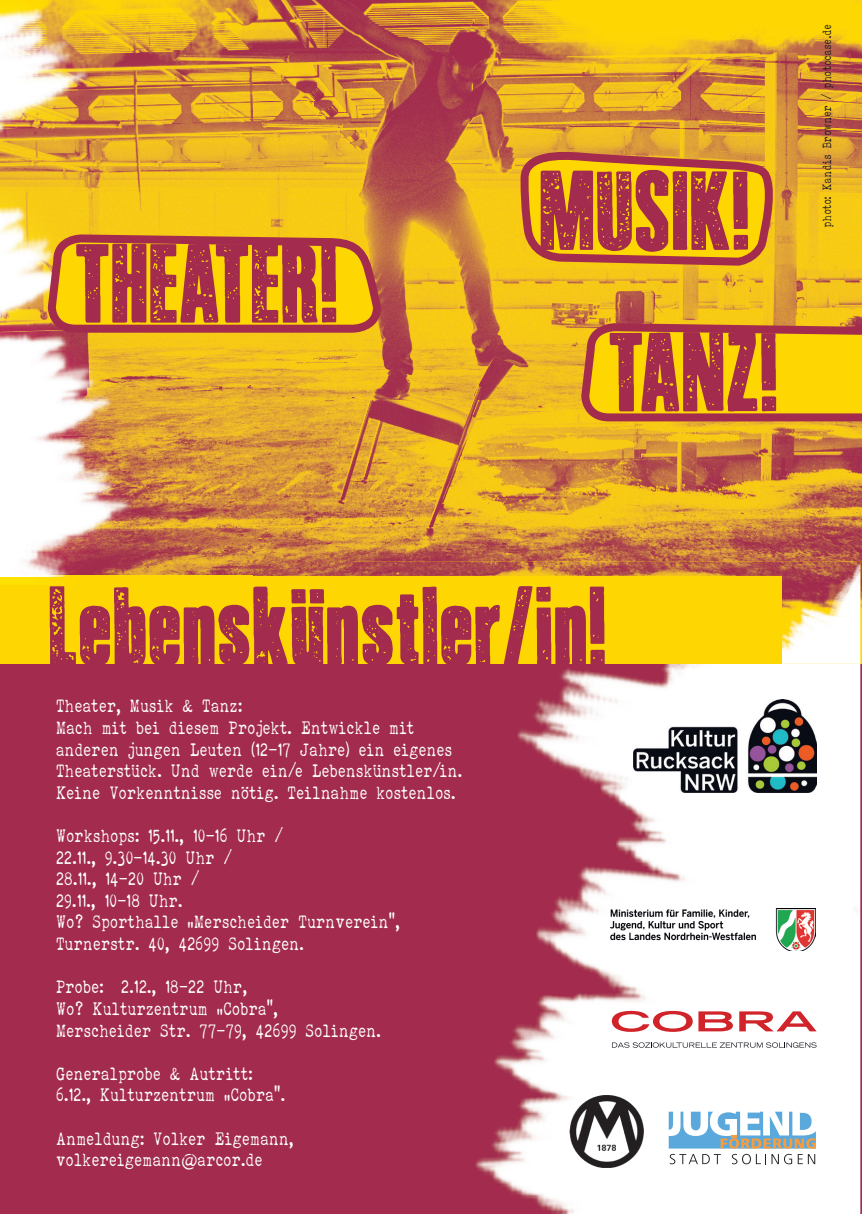
<style>
.page{position:relative;width:862px;height:1214px;background:#fff}
.page>*{position:absolute;margin:0;border:0;box-sizing:border-box;transform-origin:0 0}
.t1{font:80px/161.4px "Journaldu Soir";color:#a22b4e}
.t2{font:18px/21.6px "ELEGANTTYPEWRITER";color:#fff}
.t3{font:12px "ELEGANTTYPEWRITER";color:#231f20}
</style>
<div class="page">
<div style="left:0;top:11px;width:862px;height:1202px;background:#a22b4e"></div>
<img style="left:252px;top:0;width:610px;height:616px">
<img style="left:353px;top:561px;width:507px;height:652px">
<svg style="left:516px;top:148px;width:257px;height:122px;background:#ebb514"></svg>
<svg style="left:577px;top:319px;width:285px;height:214px;background:#e2a522"></svg>
<div style="left:0;top:576px;width:781px;height:87px;background:#fed702"></div>
<svg style="left:668px;top:1111px;width:148px;height:52px;background:#bdd2dd"></svg>
<svg style="left:612px;top:1010px;width:121px;height:21px;background:#eba0a3"></svg>
<svg style="left:739px;top:1011px;width:77px;height:20px;background:#ea9da0"></svg>
<svg style="left:612px;top:1042px;width:204px;height:5px"></svg>
<img style="left:634px;top:699px;width:182px;height:93px">
<img style="left:610px;top:908px;width:206px;height:42px">
<img style="left:563px;top:1090px;width:87px;height:83px">
<img style="left:0;top:577px;width:38px;height:5px">
<img style="left:0;top:0;width:252px;height:577px">
<svg style="left:44px;top:230px;width:341px;height:215px;background:#e8b12a"></svg>
<h1 class="t1" style="left:74px;top:209px;width:265px">THEATER!</h1>
<h1 class="t1" style="left:608px;top:136px;width:172px;text-indent:-69px">MUSIK!<br>TANZ!</h1>
<p class="t3" style="left:820px;top:227px;width:204px;rotate:-90deg">photo: Kandis Browner / photocase.de</p>
<h1 class="t1" style="left:48px;top:551px;width:560px">Lebenskunstler/in!</h1>
<p class="t2" style="left:57px;top:695px;width:408px">Theater, Musik &amp; Tanz:<br>Mach mit bei diesem Projekt. Entwickle mit anderen jungen Leuten (12-17 Jahre) ein eigenes Theaterstück. Und werde ein/e Lebenskünstler/in.<br>Keine Vorkenntnisse nötig. Teilnahme kostenlos.</p>
<p class="t2" style="left:57px;top:825px;width:345px">Workshops: 15.11., 10-16 Uhr /<br>22.11., 9.30-14.30 Uhr /<br>28.11., 14-20 Uhr /<br>29.11., 10-18 Uhr.<br>Wo? Sporthalle „Merscheider Turnverein“,<br>Turnerstr. 40, 42699 Solingen.</p>
<p class="t2" style="left:57px;top:976px;width:327px">Probe: 2.12., 18-22 Uhr,<br>Wo? Kulturzentrum „Cobra“,<br>Merscheider Str. 77-79, 42699 Solingen.</p>
<p class="t2" style="left:57px;top:1062px;width:231px">Generalprobe &amp; Autritt:<br>6.12., Kulturzentrum „Cobra“.</p>
<p class="t2" style="left:57px;top:1127px;width:239px">Anmeldung: Volker Eigemann, volkereigemann@arcor.de</p>
<h1 class="t1" style="left:289px;top:490px;width:38px">..</h1>
</div>
